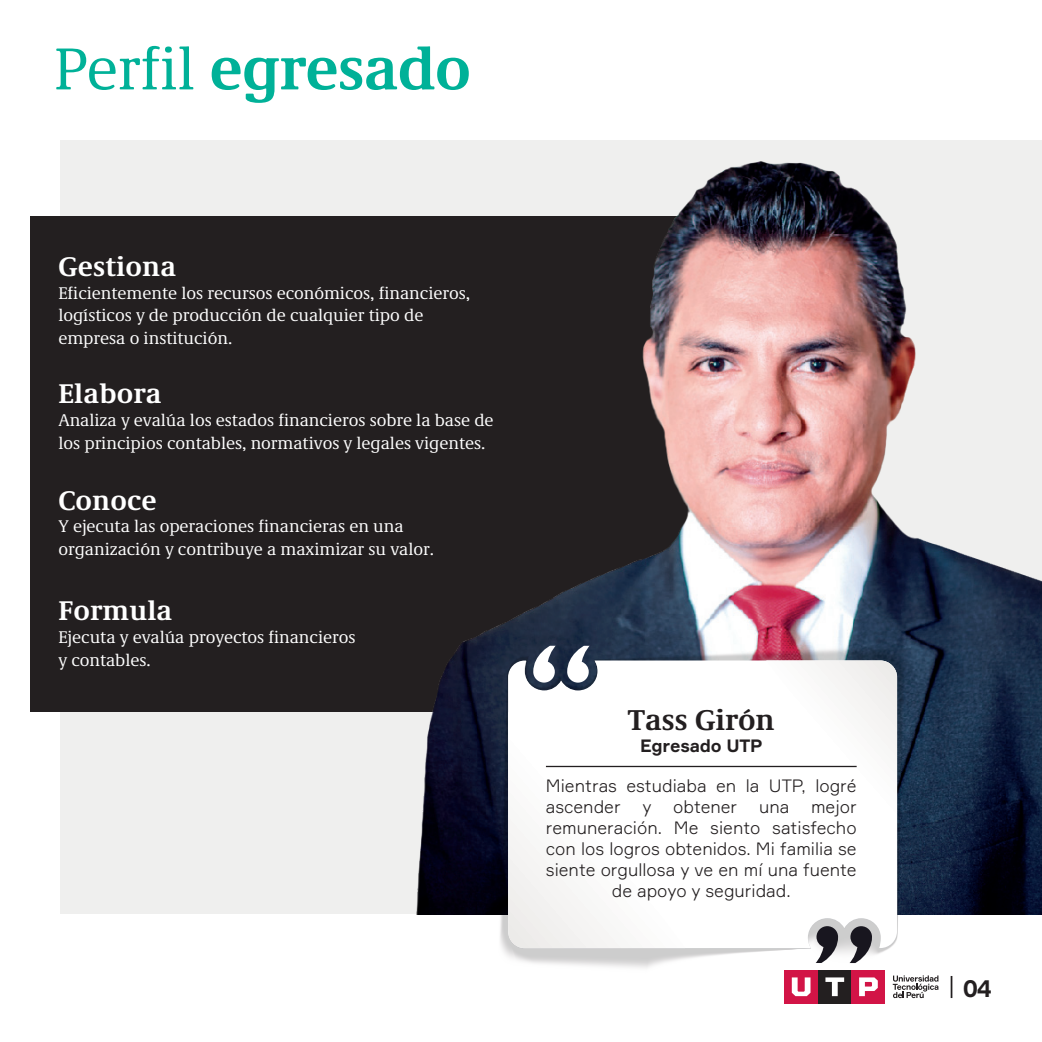
<style>
.page{position:relative;width:1042px;height:1042px;background:#fff}
.page>*{position:absolute;margin:0;border:0;box-sizing:border-box;transform-origin:0 0}
.t1{font:700 61.25px "Demos Next Pro";letter-spacing:-.01em;color:#00b198}
.t2{font:700 29.75px "Demos Next Pro";color:#231f20}
.t3{font:700 28px "Demos Next Pro";letter-spacing:.005em;color:#fff}
.t4{font:700 23.8px "Formular";color:#231f20}
.t5{font:17.5px/22.8px "Demos Next Pro";letter-spacing:-.005em;color:#fff}
.t6{font:300 17.5px/21px "Formular";color:#231f20;text-align:center}
.t7{font:700 17.5px "Formular";letter-spacing:-.01em;color:#231f20}
.s1{font-weight:400}
</style>
<div class="page">
<div style="left:60px;top:140px;width:982px;height:774px;background:#efefee"></div>
<div style="left:31px;top:216px;width:749px;height:495px;background:#231f20"></div>
<svg style="left:893px;top:975px;width:45px;height:23px"></svg>
<div style="left:784px;top:970px;width:34px;height:33px;background:#d21446"></div>
<svg style="left:792px;top:977px;width:18px;height:19px"></svg>
<div style="left:818px;top:970px;width:33px;height:33px;background:#231f20"></div>
<svg style="left:825px;top:977px;width:19px;height:19px"></svg>
<div style="left:851px;top:970px;width:34px;height:33px;background:#d21446"></div>
<svg style="left:859px;top:977px;width:19px;height:19px"></svg>
<hr style="left:950px;top:976px;width:2px;height:22px;background:#231f20">
<img style="left:414px;top:161px;width:627px;height:753px">
<svg style="left:533px;top:646px;width:23px;height:14px"></svg>
<svg style="left:567px;top:646px;width:23px;height:14px"></svg>
<svg style="left:849px;top:948px;width:23px;height:15px"></svg>
<svg style="left:815px;top:948px;width:23px;height:15px"></svg>
<svg style="left:508px;top:660px;width:389px;height:288px;background:#f3f4f5"></svg>
<svg style="left:766px;top:660px;width:131px;height:169px"></svg>
<svg style="left:508px;top:711px;width:177px;height:237px"></svg>
<hr style="left:583px;top:948px;width:76px;height:1px;background:#d4d3d4">
<hr style="left:546px;top:766px;width:310px;height:1px;background:#231f20">
<h1 class="t1" style="left:54px;top:25px;width:418px"><span class="s1">Perfil</span> egresado</h1>
<h3 class="t3" style="left:58px;top:247px;width:119px">Gestiona</h3>
<p class="t5" style="left:58px;top:281px;width:413px">Eficientemente los recursos económicos, financieros, logísticos y de producción de cualquier tipo de empresa o institución.</p>
<h3 class="t3" style="left:58px;top:374px;width:105px">Elabora</h3>
<p class="t5" style="left:58px;top:408px;width:437px">Analiza y evalúa los estados financieros sobre la base de los principios contables, normativos y legales vigentes.</p>
<h3 class="t3" style="left:58px;top:480px;width:100px">Conoce</h3>
<p class="t5" style="left:58px;top:514px;width:377px">Y ejecuta las operaciones financieras en una organización y contribuye a maximizar su valor.</p>
<h3 class="t3" style="left:58px;top:591px;width:115px">Formula</h3>
<p class="t5" style="left:58px;top:625px;width:299px">Ejecuta y evalúa proyectos financieros y contables.</p>
<h2 class="t2" style="left:628px;top:699px;width:148px">Tass Girón</h2>
<p class="t7" style="left:640px;top:735px;width:124px">Egresado UTP</p>
<p class="t6" style="left:546px;top:774px;width:312px">Mientras estudiaba en la UTP, logré ascender y obtener una mejor remuneración. Me siento satisfecho con los logros obtenidos. Mi familia se siente orgullosa y ve en mí una fuente de apoyo y seguridad.</p>
<h3 class="t4" style="left:962px;top:973px;width:31px">04</h3>
</div>
